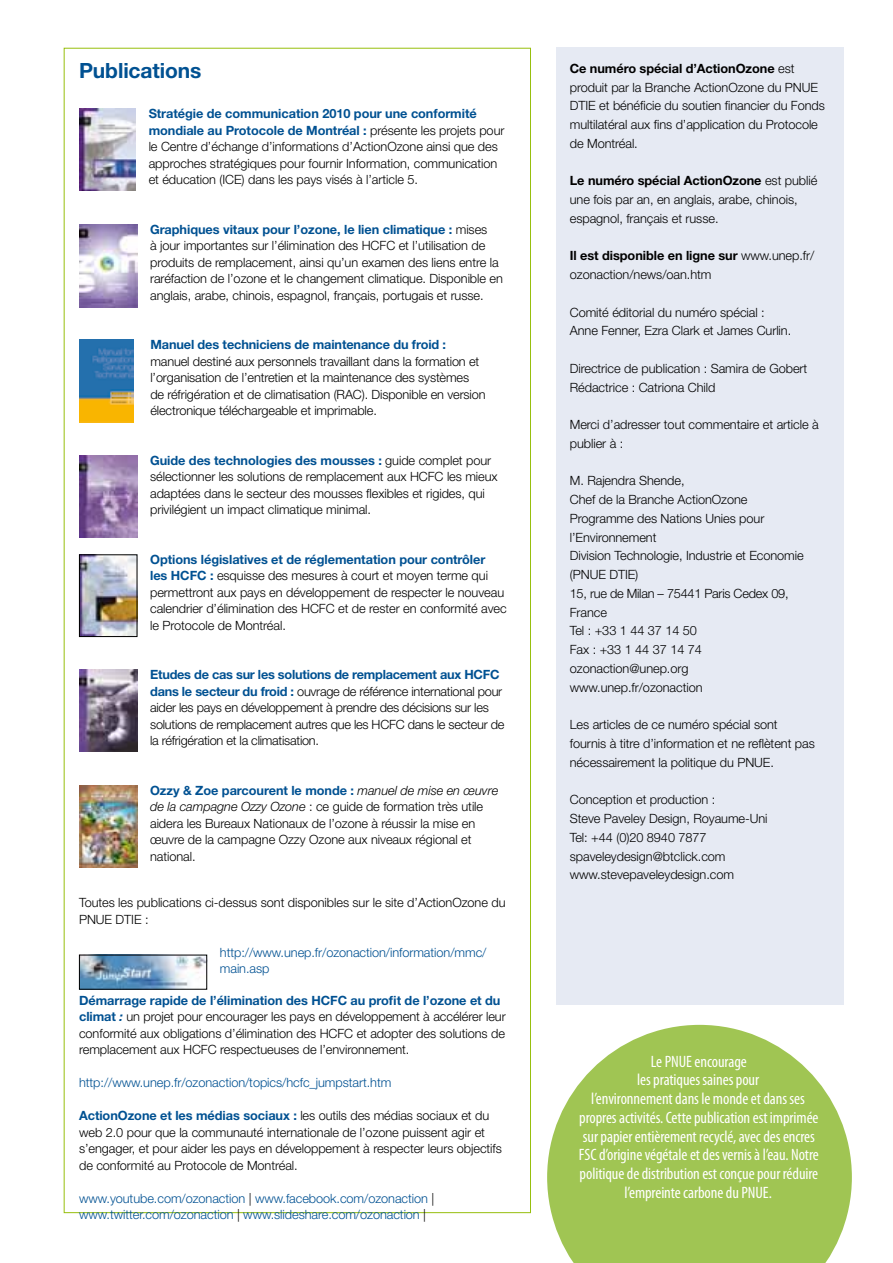
<style>
.page{position:relative;width:893px;height:1263px;background:#fff}
.page>*{position:absolute;margin:0;border:0;box-sizing:border-box;transform-origin:0 0}
.t1{font:700 21px "Helvetica Neue LT Pro";letter-spacing:-.005em;color:#005192}
.t2{font:condensed 16.5px/18.8px "Myriad Pro";letter-spacing:-.005em;color:#fff;text-align:center}
.t3{font:300 12.75px/16.5px "Helvetica Neue LT Pro";letter-spacing:-.005em;color:#000}
.t4{font:300 12.75px/16.5px "Helvetica Neue LT Pro";letter-spacing:-.005em;color:#005192}
.t5{font:700 12.75px "Helvetica Neue LT Pro";letter-spacing:-.01em;color:#005192}
.s1{font-weight:700;color:#005192}
.s2{font-style:italic}
.s3{font-weight:700;font-style:italic;color:#005192}
.s4{color:#000}
.s5{font-weight:700}
</style>
<div class="page">
<div style="left:556px;top:48px;width:287px;height:957px;background:#e6eaf3"></div>
<svg style="left:547px;top:1025px;width:305px;height:238px;fill:#a0c553"></svg>
<img style="left:79px;top:225px;width:58px;height:82px">
<img style="left:79px;top:340px;width:54px;height:82px">
<img style="left:79px;top:108px;width:57px;height:83px">
<img style="left:79px;top:785px;width:58px;height:82px">
<img style="left:79px;top:455px;width:58px;height:82px">
<img style="left:79px;top:669px;width:58px;height:83px">
<img style="left:81px;top:957px;width:124px;height:30px">
<img style="left:81px;top:556px;width:54px;height:79px">
<div style="left:79px;top:554px;width:58px;height:83px;border:1px solid #000"></div>
<h1 class="t1" style="left:79px;top:57px;width:124px">Publications</h1>
<p class="t3" style="left:149px;top:105px;width:357px"><span class="s1">Stratégie de communication 2010 pour une conformité mondiale au Protocole de Montréal :</span> présente les projets pour le Centre d’échange d’informations d’ActionOzone ainsi que des approches stratégiques pour fournir Information, communication et éducation (ICE) dans les pays visés à l’article 5.</p>
<p class="t3" style="left:150px;top:221px;width:354px"><span class="s1">Graphiques vitaux pour l’ozone, le lien climatique :</span> mises<br>à jour importantes sur l’élimination des HCFC et l’utilisation de produits de remplacement, ainsi qu’un examen des liens entre la raréfaction de l’ozone et le changement climatique. Disponible en anglais, arabe, chinois, espagnol, français, portugais et russe.</p>
<p class="t5" style="left:150px;top:337px;width:297px">Manuel des techniciens de maintenance du froid :</p>
<p class="t3" style="left:150px;top:353px;width:337px">manuel destiné aux personnels travaillant dans la formation et l’organisation de l’entretien et la maintenance des systèmes de réfrigération et de climatisation (RAC). Disponible en version électronique téléchargeable et imprimable.</p>
<p class="t3" style="left:150px;top:452px;width:349px"><span class="s1">Guide des technologies des mousses :</span> guide complet pour sélectionner les solutions de remplacement aux HCFC les mieux adaptées dans le secteur des mousses flexibles et rigides, qui privilégient un impact climatique minimal.</p>
<p class="t3" style="left:150px;top:551px;width:358px"><span class="s1">Options législatives et de réglementation pour contrôler<br>les HCFC :</span> esquisse des mesures à court et moyen terme qui permettront aux pays en développement de respecter le nouveau calendrier d’élimination des HCFC et de rester en conformité avec le Protocole de Montréal.</p>
<p class="t3" style="left:150px;top:666px;width:356px"><span class="s1">Etudes de cas sur les solutions de remplacement aux HCFC dans le secteur du froid :</span> ouvrage de référence international pour aider les pays en développement à prendre des décisions sur les solutions de remplacement autres que les HCFC dans le secteur de la réfrigération et la climatisation.</p>
<p class="t3" style="left:150px;top:782px;width:350px"><span class="s1">Ozzy &amp; Zoe parcourent le monde :</span> <span class="s2">manuel de mise en œuvre de la campagne Ozzy Ozone</span> : ce guide de formation très utile aidera les Bureaux Nationaux de l’ozone à réussir la mise en œuvre de la campagne Ozzy Ozone aux niveaux régional et national.</p>
<p class="t3" style="left:79px;top:894px;width:428px">Toutes les publications ci-dessus sont disponibles sur le site d’ActionOzone du<br>PNUE DTIE :</p>
<p class="t4" style="left:220px;top:944px;width:268px">http://www.unep.fr/ozonaction/information/mmc/ main.asp</p>
<p class="t3" style="left:79px;top:992px;width:428px"><span class="s1">Démarrage rapide de l’élimination des HCFC au profit de l’ozone et du climat</span> <span class="s3">:</span> un projet pour encourager les pays en développement à accélérer leur conformité aux obligations d’élimination des HCFC et adopter des solutions de remplacement aux HCFC respectueuses de l’environnement.</p>
<p class="t4" style="left:79px;top:1074px;width:314px">http://www.unep.fr/ozonaction/topics/hcfc_jumpstart.htm</p>
<p class="t3" style="left:79px;top:1107px;width:424px"><span class="s1">ActionOzone et les médias sociaux :</span> les outils des médias sociaux et du web 2.0 pour que la communauté internationale de l’ozone puissent agir et s’engager, et pour aider les pays en développement à respecter leurs objectifs de conformité au Protocole de Montréal.</p>
<p class="t4" style="left:79px;top:1190px;width:357px">www.youtube.com/ozonaction <span class="s4">|</span> www.facebook.com/ozonaction <span class="s4">| </span>www.twitter.com/ozonaction <span class="s4">|</span> www.slideshare.com/ozonaction <span class="s4">|</span></p>
<p class="t3" style="left:570px;top:59px;width:257px;line-height:18.8px"><span class="s5">Ce numéro spécial d’ActionOzone</span> est produit par la Branche ActionOzone du PNUE DTIE et bénéficie du soutien financier du Fonds multilatéral aux fins d’application du Protocole de Montréal.</p>
<p class="t3" style="left:570px;top:171px;width:249px;line-height:18.8px"><span class="s5">Le numéro spécial ActionOzone</span> est publié une fois par an, en anglais, arabe, chinois, espagnol, français et russe.</p>
<p class="t3" style="left:570px;top:246px;width:246px;line-height:18.8px"><span class="s5">Il est disponible en ligne sur</span> www.unep.fr/ ozonaction/news/oan.htm</p>
<p class="t3" style="left:570px;top:302px;width:223px;line-height:18.8px">Comité éditorial du numéro spécial :<br>Anne Fenner, Ezra Clark et James Curlin.</p>
<p class="t3" style="left:570px;top:359px;width:239px;line-height:18.8px">Directrice de publication : Samira de Gobert<br>Rédactrice : Catriona Child</p>
<p class="t3" style="left:570px;top:415px;width:250px;line-height:18.8px">Merci d’adresser tout commentaire et article à publier à :</p>
<p class="t3" style="left:570px;top:471px;width:235px;line-height:18.8px">M. Rajendra Shende,<br>Chef de la Branche ActionOzone<br>Programme des Nations Unies pour l’Environnement<br>Division Technologie, Industrie et Economie (PNUE DTIE)<br>15, rue de Milan – 75441 Paris Cedex 09,<br>France<br>Tel : +33 1 44 37 14 50<br>Fax : +33 1 44 37 14 74 ozonaction@unep.org www.unep.fr/ozonaction</p>
<p class="t3" style="left:570px;top:715px;width:246px;line-height:18.8px">Les articles de ce numéro spécial sont fournis à titre d’information et ne reflètent pas nécessairement la politique du PNUE.</p>
<p class="t3" style="left:570px;top:790px;width:199px;line-height:18.8px">Conception et production :<br>Steve Paveley Design, Royaume-Uni<br>Tel: +44 (0)20 8940 7877 spaveleydesign@btclick.com www.stevepaveleydesign.com</p>
<p class="t2" style="left:579px;top:1051px;width:241px">Le PNUE encourage<br>les pratiques saines pour<br>l’environnement dans le monde et dans ses propres activités. Cette publication est imprimée sur papier entièrement recyclé, avec des encres FSC d’origine végétale et des vernis à l’eau. Notre politique de distribution est conçue pour réduire l’empreinte carbone du PNUE.</p>
</div>
